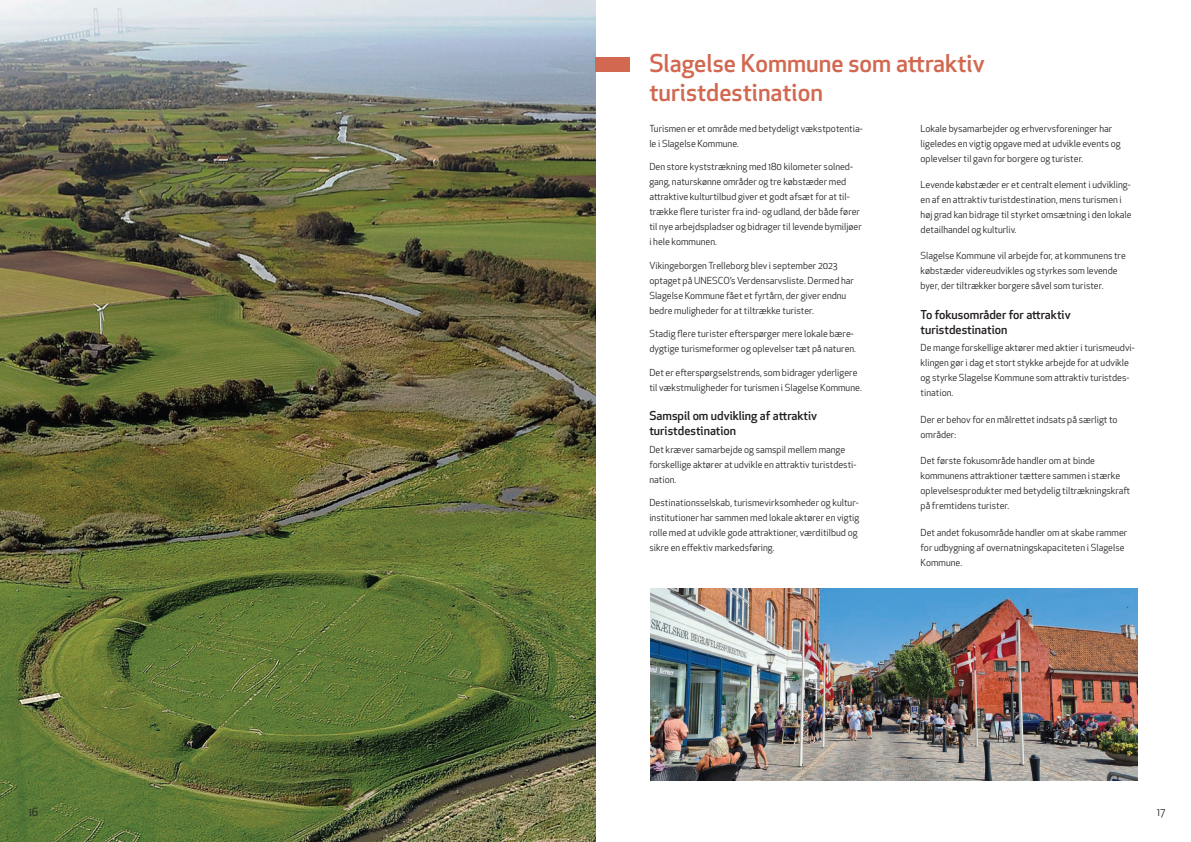
<style>
.page{position:relative;width:1191px;height:842px;background:#fff}
.page>*{position:absolute;margin:0;border:0;box-sizing:border-box;transform-origin:0 0}
.t1{font:500 24px/29px "Apex New";color:#d26850}
.t2{font:500 12px/15px "Apex New";color:#231f20}
.t3{font:11px "Apex New";color:#231f20}
.t4{font:9.5px/15px "Apex New";color:#231f20}
</style>
<div class="page">
<img style="left:0;top:0;width:595px;height:842px">
<div style="left:595px;top:57px;width:34px;height:15px;background:#d26850"></div>
<img style="left:650px;top:588px;width:487px;height:192px">
<h1 class="t1" style="left:649px;top:48px;width:337px">Slagelse Kommune som attraktiv turistdestination</h1>
<p class="t4" style="left:649px;top:121px;width:215px">Turismen er et område med betydeligt vækstpotentia&shy;le i Slagelse Kommune.</p>
<p class="t4" style="left:649px;top:159px;width:214px">Den store kyststrækning med 180 kilometer solned&shy;gang, naturskønne områder og tre købstæder med attraktive kulturtilbud giver et godt afsæt for at til&shy;trække flere turister fra ind- og udland, der både fører til nye arbejdspladser og bidrager til levende bymiljøer i hele kommunen.</p>
<p class="t4" style="left:649px;top:258px;width:206px">Vikingeborgen Trelleborg blev i september 2023 optaget på UNESCO’s Verdensarvsliste. Dermed har Slagelse Kommune fået et fyrtårn, der giver endnu bedre muligheder for at tiltrække turister.</p>
<p class="t4" style="left:649px;top:326px;width:208px">Stadig flere turister efterspørger mere lokale bære&shy;dygtige turismeformer og oplevelser tæt på naturen.</p>
<p class="t4" style="left:649px;top:365px;width:214px">Det er efterspørgselstrends, som bidrager yderligere til vækstmuligheder for turismen i Slagelse Kommune.</p>
<p class="t2" style="left:649px;top:408px;width:169px">Samspil om udvikling af attraktiv turistdestination</p>
<p class="t4" style="left:649px;top:442px;width:209px">Det kræver samarbejde og samspil mellem mange forskellige aktører at udvikle en attraktiv turistdesti&shy;nation.</p>
<p class="t4" style="left:649px;top:495px;width:211px">Destinationsselskab, turismevirksomheder og kultur&shy;institutioner har sammen med lokale aktører en vigtig rolle med at udvikle gode attraktioner, værditilbud og sikre en effektiv markedsføring.</p>
<p class="t4" style="left:920px;top:121px;width:201px">Lokale bysamarbejder og erhvervsforeninger har ligeledes en vigtig opgave med at udvikle events og oplevelser til gavn for borgere og turister.</p>
<p class="t4" style="left:920px;top:177px;width:213px">Levende købstæder er et centralt element i udvikling&shy;en af en attraktiv turistdestination, mens turismen i høj grad kan bidrage til styrket omsætning i den lokale detailhandel og kulturliv.</p>
<p class="t4" style="left:920px;top:248px;width:207px">Slagelse Kommune vil arbejde for, at kommunens tre købstæder videreudvikles og styrkes som levende byer, der tiltrækker borgere såvel som turister.</p>
<p class="t2" style="left:920px;top:307px;width:152px">To fokusområder for attraktiv turistdestination</p>
<p class="t4" style="left:920px;top:340px;width:216px">De mange forskellige aktører med aktier i turismeudvi&shy;klingen gør i dag et stort stykke arbejde for at udvikle og styrke Slagelse Kommune som attraktiv turistdes&shy;tination.</p>
<p class="t4" style="left:920px;top:412px;width:198px">Der er behov for en målrettet indsats på særligt to områder:</p>
<p class="t4" style="left:920px;top:453px;width:211px">Det første fokusområde handler om at binde kommunens attraktioner tættere sammen i stærke oplevelsesprodukter med betydelig tiltrækningskraft på fremtidens turister.</p>
<p class="t4" style="left:920px;top:525px;width:208px">Det andet fokusområde handler om at skabe rammer for udbygning af overnatningskapaciteten i Slagelse<br>Kommune.</p>
<p class="t3" style="left:28px;top:805px;width:11px">16</p>
<p class="t3" style="left:1157px;top:805px;width:10px">17</p>
</div>
